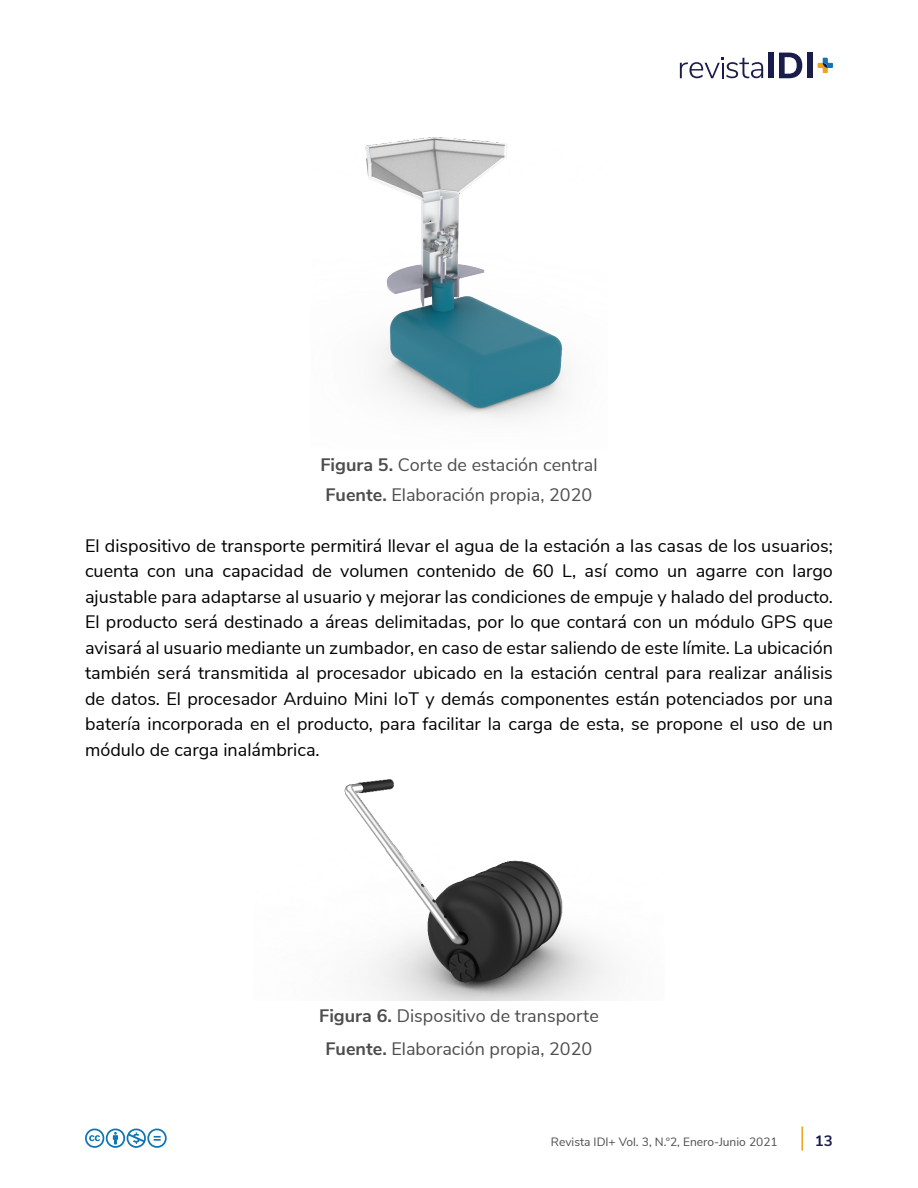
<style>
.page{position:relative;width:918px;height:1188px;background:#fff}
.page>*{position:absolute;margin:0;border:0;box-sizing:border-box;transform-origin:0 0}
.Parrafo{font:18px/25.5px "Nunito Sans";color:#000;text-align:justify}
.Figura{font:18px "Nunito Sans";color:#4d4d4d}
.Fuente{font:18px "Nunito Sans";color:#4d4d4d}
.t1{font:700 15px "Nunito Sans";color:#1a1c4a}
.t2{font:12px "Nunito Sans";color:#4d4d4d}
.s1{font-weight:700}
</style>
<div class="page">
<hr style="left:801px;top:1127px;width:2px;height:24px;background:#f0a31a">
<svg style="left:818px;top:58px;width:15px;height:15px"></svg>
<div style="left:768px;top:53px;width:6px;height:25px;background:#1a1c4a"></div>
<svg style="left:779px;top:53px;width:23px;height:25px"></svg>
<div style="left:807px;top:53px;width:5px;height:25px;background:#1a1c4a"></div>
<svg style="left:680px;top:58px;width:83px;height:20px"></svg>
<svg style="left:85px;top:1129px;width:82px;height:19px"></svg>
<img style="left:365px;top:137px;width:202px;height:281px">
<img style="left:344px;top:779px;width:268px;height:221px">
<p class="Figura" style="left:320px;top:452px;width:279px"><span class="s1">Figura 5.</span> Corte de estación central</p>
<p class="Fuente" style="left:326px;top:481px;width:268px"><span class="s1">Fuente.</span> Elaboración propia, 2020</p>
<p class="Parrafo" style="left:85px;top:532px;width:749px">El dispositivo de transporte permitirá llevar el agua de la estación a las casas de los usuarios; cuenta con una capacidad de volumen contenido de 60 L, así como un agarre con largo ajustable para adaptarse al usuario y mejorar las condiciones de empuje y halado del producto.<br>El producto será destinado a áreas delimitadas, por lo que contará con un módulo GPS que avisará al usuario mediante un zumbador, en caso de estar saliendo de este límite. La ubicación también será transmitida al procesador ubicado en la estación central para realizar análisis de datos. El procesador Arduino Mini IoT y demás componentes están potenciados por una batería incorporada en el producto, para facilitar la carga de esta, se propone el uso de un módulo de carga inalámbrica.</p>
<p class="Figura" style="left:319px;top:1003px;width:281px"><span class="s1">Figura 6.</span> Dispositivo de transporte</p>
<p class="Fuente" style="left:326px;top:1035px;width:268px"><span class="s1">Fuente.</span> Elaboración propia, 2020</p>
<p class="t2" style="left:551px;top:1133px;width:228px">Revista IDI+ Vol. 3, N.°2, Enero-Junio 2021</p>
<p class="t1" style="left:815px;top:1130px;width:19px">13</p>
</div>
